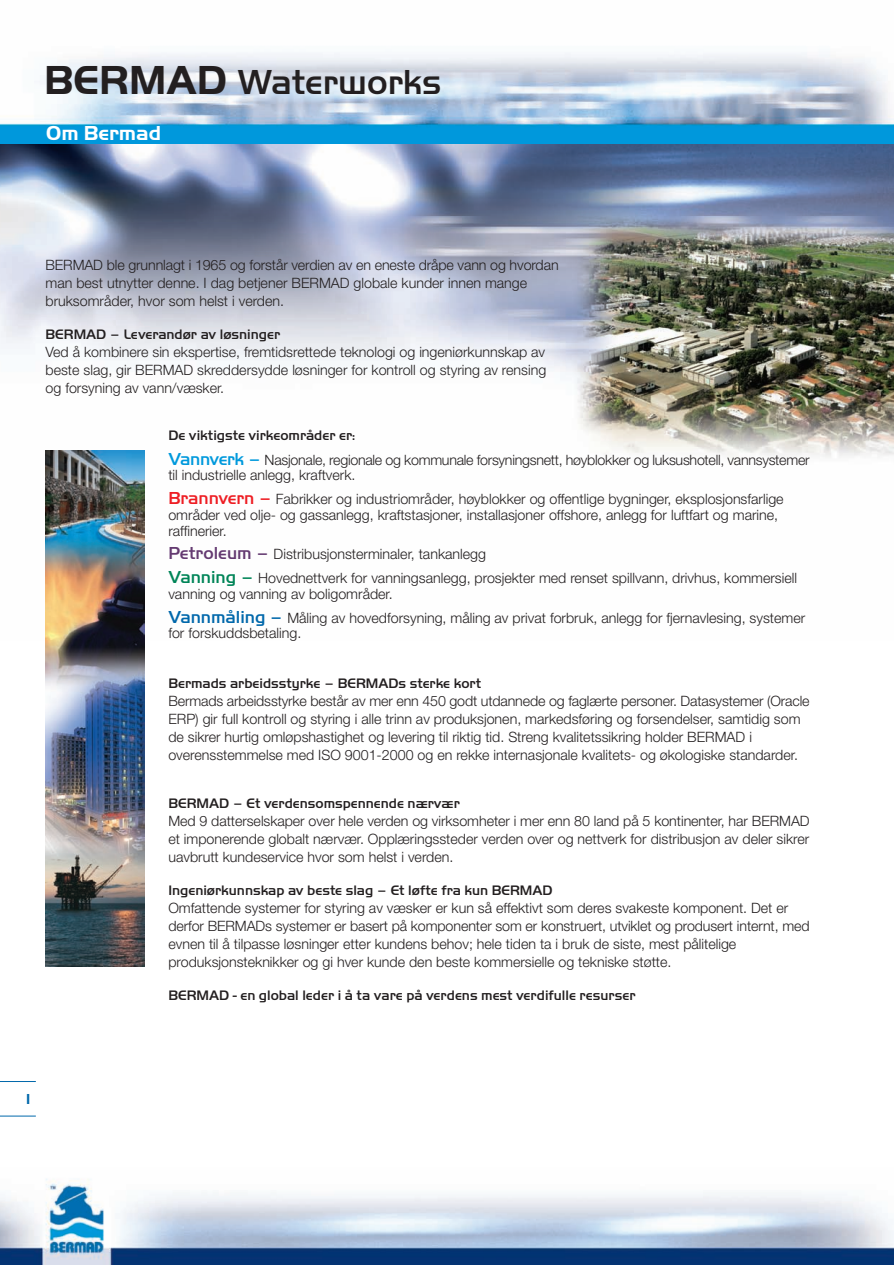
<style>
.page{position:relative;width:894px;height:1265px;background:#fff}
.page>*{position:absolute;margin:0;border:0;box-sizing:border-box;transform-origin:0 0}
.t1{font:500 36px "Handel Got D";letter-spacing:-.005em;color:#231f20}
.t2{font:700 27px "Handel Got D";color:#231f20}
.t3{font:700 21px "Handel Got D";color:#fff}
.t4{font:700 15px "Handel Got D";color:#0168ab}
.t5{font:300 14.25px/18px "Helvetica Neue";color:#231f20}
.t6{font:500 14.25px "Handel Got D";color:#231f20}
.t7{font:300 14.25px/15.8px "Helvetica Neue";letter-spacing:-.02em;color:#231f20}
.s1{font-weight:700;font-size:42px}
.s2{font-family:"Handel Got D";font-weight:500;font-size:18px;color:#0099dc}
.s3{font-family:"Handel Got D";font-weight:500;font-size:18px;color:#ee1d23}
.s4{font-family:"Handel Got D";font-weight:500;font-size:18px;color:#643a71}
.s5{font-family:"Handel Got D";font-weight:500;font-size:18px;color:#008457}
.s6{font-family:"Handel Got D";font-weight:500;font-size:18px;color:#0168ab}
</style>
<div class="page">
<img style="left:0;top:1179px;width:894px;height:85px">
<img style="left:0;top:143px;width:894px;height:497px">
<hr style="left:0;top:1080px;width:36px;height:1px;background:#0168ab">
<hr style="left:0;top:1115px;width:36px;height:1px;background:#0168ab">
<img style="left:46px;top:450px;width:99px;height:516px">
<img style="left:0;top:53px;width:894px;height:90px">
<h1 class="t1" style="left:44px;top:69px;width:399px"><span class="s1">BERMAD</span> Waterworks</h1>
<h3 class="t3" style="left:46px;top:126px;width:116px">Om Bermad</h3>
<h2 class="t2" style="left:44px;top:252px;width:598px">Managing the world’s most precious resources</h2>
<p class="t5" style="left:46px;top:257px;width:515px">BERMAD ble grunnlagt i 1965 og forstår verdien av en eneste dråpe vann og hvordan man best utnytter denne. I dag betjener BERMAD globale kunder innen mange bruksområder, hvor som helst i verden.</p>
<p class="t6" style="left:46px;top:329px;width:236px">BERMAD – Leverandør av løsninger</p>
<p class="t5" style="left:46px;top:344px;width:502px;text-align:justify">Ved å kombinere sin ekspertise, fremtidsrettede teknologi og ingeniørkunnskap av beste slag, gir BERMAD skreddersydde løsninger for kontroll og styring av rensing og forsyning av vann/væsker.</p>
<p class="t6" style="left:168px;top:430px;width:188px">De viktigste virkeområder er:</p>
<p class="t7" style="left:168px;top:453px;width:643px"><span class="s2">Vannverk –</span> Nasjonale, regionale og kommunale forsyningsnett, høyblokker og luksushotell, vannsystemer til industrielle anlegg, kraftverk.</p>
<p class="t5" style="left:168px;top:492px;width:617px;line-height:15.8px"><span class="s3">Brannvern –</span> Fabrikker og industriområder, høyblokker og offentlige bygninger, eksplosjonsfarlige områder ved olje- og gassanlegg, kraftstasjoner, installasjoner offshore, anlegg for luftfart og marine, raffinerier.</p>
<p class="t5" style="left:168px;top:543px;width:630px;line-height:23.7px"><span class="s4">Petroleum –</span> Distribusjonsterminaler, tankanlegg<br><span class="s5">Vanning –</span> Hovednettverk for vanningsanlegg, prosjekter med renset spillvann, drivhus, kommersiell</p>
<p class="t5" style="left:168px;top:583px;width:638px;line-height:23.7px">vanning og vanning av boligområder.<br><span class="s6">Vannmåling –</span> Måling av hovedforsyning, måling av privat forbruk, anlegg for fjernavlesing, systemer</p>
<p class="t5" style="left:168px;top:625px;width:135px">for forskuddsbetaling.</p>
<p class="t6" style="left:168px;top:678px;width:314px">Bermads arbeidsstyrke – BERMADs sterke kort</p>
<p class="t5" style="left:168px;top:693px;width:643px">Bermads arbeidsstyrke består av mer enn 450 godt utdannede og faglærte personer. Datasystemer (Oracle ERP) gir full kontroll og styring i alle trinn av produksjonen, markedsføring og forsendelser, samtidig som de sikrer hurtig omløpshastighet og levering til riktig tid. Streng kvalitetssikring holder BERMAD i overensstemmelse med ISO 9001-2000 og en rekke internasjonale kvalitets- og økologiske standarder.</p>
<p class="t6" style="left:168px;top:798px;width:293px">BERMAD – Et verdensomspennende nærvær</p>
<p class="t5" style="left:168px;top:813px;width:643px;text-align:justify">Med 9 datterselskaper over hele verden og virksomheter i mer enn 80 land på 5 kontinenter, har BERMAD et imponerende globalt nærvær. Opplæringssteder verden over og nettverk for distribusjon av deler sikrer uavbrutt kundeservice hvor som helst i verden.</p>
<p class="t6" style="left:168px;top:885px;width:386px">Ingeniørkunnskap av beste slag – Et løfte fra kun BERMAD</p>
<p class="t5" style="left:168px;top:900px;width:643px">Omfattende systemer for styring av væsker er kun så effektivt som deres svakeste komponent. Det er derfor BERMADs systemer er basert på komponenter som er konstruert, utviklet og produsert internt, med evnen til å tilpasse løsninger etter kundens behov; hele tiden ta i bruk de siste, mest pålitelige produksjonsteknikker og gi hver kunde den beste kommersielle og tekniske støtte.</p>
<p class="t6" style="left:168px;top:990px;width:469px">BERMAD - en global leder i å ta vare på verdens mest verdifulle resurser</p>
<p class="t4" style="left:26px;top:1093px;width:6px">1</p>
</div>
